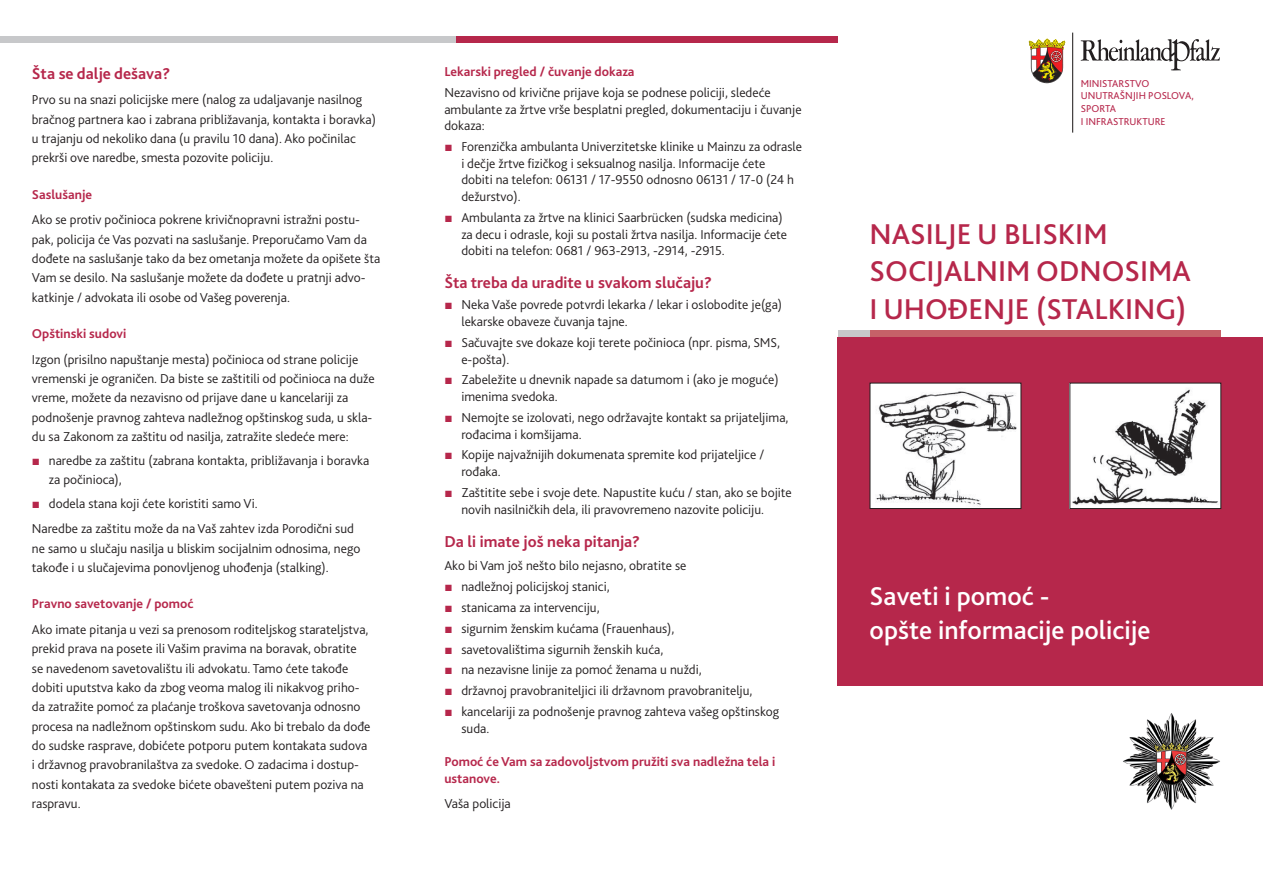
<style>
.page{position:relative;width:1263px;height:893px;background:#fff}
.page>*{position:absolute;margin:0;border:0;box-sizing:border-box;transform-origin:0 0}
.t1{font:500 30px/37.5px "Bliss 2";color:#b6274b}
.t2{font:500 27px/34.5px "Bliss 2";color:#fff}
.t3{font:700 16.5px "Bliss 2";color:#b6274b}
.t4{font:300 13.5px/19.4px "Bliss 2";color:#231f20}
.t5{font:700 13.5px/16.6px "Bliss 2";color:#b6274b}
.t6{font:10.5px/12.6px "Bliss 2";color:#b6274b}
.s1{font-family:"Arial";font-weight:400;color:#b6274b}
</style>
<div class="page">
<div style="left:838px;top:337px;width:425px;height:349px;background:#b6274b"></div>
<div style="left:455px;top:36px;width:383px;height:7px;background:#b6274b"></div>
<div style="left:870px;top:331px;width:350px;height:6px;background:#c66168"></div>
<div style="left:838px;top:331px;width:32px;height:6px;background:#c7c8ca"></div>
<div style="left:0;top:36px;width:455px;height:7px;background:#c7c8ca"></div>
<svg style="left:1081px;top:39px;width:139px;height:32px"></svg>
<svg style="left:1029px;top:39px;width:36px;height:44px"></svg>
<img style="left:872px;top:385px;width:147px;height:122px">
<img style="left:1071px;top:385px;width:148px;height:122px">
<img style="left:1123px;top:713px;width:97px;height:97px">
<svg style="left:1072px;top:32px;width:2px;height:101px"></svg>
<hr style="left:1072px;top:33px;width:1px;height:100px;background:#231f20">
<p class="t3" style="left:32px;top:63px;width:140px">Šta se dalje dešava?</p>
<p class="t4" style="left:32px;top:90px;width:346px">Prvo su na snazi policijske mere (nalog za udaljavanje nasilnog bračnog partnera kao i zabrana približavanja, kontakta i boravka) u trajanju od nekoliko dana (u pravilu 10 dana). Ako počinilac prekrši ove naredbe, smesta pozovite policiju.</p>
<p class="t5" style="left:32px;top:186px;width:62px">Saslušanje</p>
<p class="t4" style="left:32px;top:210px;width:350px">Ako se protiv počinioca pokrene krivičnopravni istražni postu&shy;pak, policija će Vas pozvati na saslušanje. Preporučamo Vam da dođete na saslušanje tako da bez ometanja možete da opišete šta Vam se desilo. Na saslušanje možete da dođete u pratnji advo&shy;katkinje / advokata ili osobe od Vašeg poverenja.</p>
<p class="t5" style="left:32px;top:325px;width:96px">Opštinski sudovi</p>
<p class="t4" style="left:32px;top:349px;width:344px">Izgon (prisilno napuštanje mesta) počinioca od strane policije vremenski je ograničen. Da biste se zaštitili od počinioca na duže vreme, možete da nezavisno od prijave dane u kancelariji za podnošenje pravnog zahteva nadležnog opštinskog suda, u skla&shy;du sa Zakonom za zaštitu od nasilja, zatražite sledeće mere:</p>
<p class="t4" style="left:49px;top:450px;width:322px;text-indent:-17px"><span class="s1">■</span> naredbe za zaštitu (zabrana kontakta, približavanja i boravka za počinioca),</p>
<p class="t4" style="left:32px;top:490px;width:324px;line-height:25.7px"><span class="s1">■</span> dodela stana koji ćete koristiti samo Vi.<br>Naredbe za zaštitu može da na Vaš zahtev izda Porodični sud</p>
<p class="t4" style="left:32px;top:538px;width:330px">ne samo u slučaju nasilja u bliskim socijalnim odnosima, nego takođe i u slučajevima ponovljenog uhođenja (stalking).</p>
<p class="t5" style="left:32px;top:595px;width:163px">Pravno savetovanje / pomoć</p>
<p class="t4" style="left:32px;top:620px;width:340px">Ako imate pitanja u vezi sa prenosom roditeljskog starateljstva, prekid prava na posete ili Vašim pravima na boravak, obratite se navedenom savetovalištu ili advokatu. Tamo ćete takođe dobiti uputstva kako da zbog veoma malog ili nikakvog priho&shy;da zatražite pomoć za plaćanje troškova savetovanja odnosno procesa na nadležnom opštinskom sudu. Ako bi trebalo da dođe do sudske rasprave, dobićete potporu putem kontakata sudova i državnog pravobranilaštva za svedoke. O zadacima i dostup&shy;nosti kontakata za svedoke bićete obavešteni putem poziva na raspravu.</p>
<p class="t5" style="left:444px;top:63px;width:192px">Lekarski pregled / čuvanje dokaza</p>
<p class="t4" style="left:444px;top:84px;width:359px;line-height:16.6px">Nezavisno od krivične prijave koja se podnese policiji, sledeće ambulante za žrtve vrše besplatni pregled, dokumentaciju i čuvanje dokaza:</p>
<p class="t4" style="left:461px;top:138px;width:342px;line-height:16.6px;text-indent:-17px"><span class="s1">■</span> Forenzička ambulanta Univerzitetske klinike u Mainzu za odrasle i dečje žrtve fizičkog i seksualnog nasilja. Informacije ćete<br>dobiti na telefon: 06131 / 17-9550 odnosno 06131 / 17-0 (24 h dežurstvo).</p>
<p class="t4" style="left:461px;top:209px;width:327px;line-height:16.6px;text-indent:-17px"><span class="s1">■</span> Ambulanta za žrtve na klinici Saarbrücken (sudska medicina) za decu i odrasle, koji su postali žrtva nasilja. Informacije ćete dobiti na telefon: 0681 / 963-2913, -2914, -2915.</p>
<p class="t3" style="left:444px;top:273px;width:269px">Šta treba da uradite u svakom slučaju?</p>
<p class="t4" style="left:461px;top:296px;width:322px;line-height:16.6px;text-indent:-17px"><span class="s1">■</span> Neka Vaše povrede potvrdi lekarka / lekar i oslobodite je(ga) lekarske obaveze čuvanja tajne.</p>
<p class="t4" style="left:461px;top:334px;width:320px;line-height:16.6px;text-indent:-17px"><span class="s1">■</span> Sačuvajte sve dokaze koji terete počinioca (npr. pisma, SMS, e-pošta).</p>
<p class="t4" style="left:461px;top:371px;width:319px;line-height:16.6px;text-indent:-17px"><span class="s1">■</span> Zabeležite u dnevnik napade sa datumom i (ako je moguće) imenima svedoka.</p>
<p class="t4" style="left:461px;top:409px;width:329px;line-height:16.6px;text-indent:-17px"><span class="s1">■</span> Nemojte se izolovati, nego održavajte kontakt sa prijateljima, rođacima i komšijama.</p>
<p class="t4" style="left:461px;top:446px;width:304px;line-height:16.6px;text-indent:-17px"><span class="s1">■</span> Kopije najvažnijih dokumenata spremite kod prijateljice / rođaka.</p>
<p class="t4" style="left:461px;top:484px;width:332px;line-height:16.6px;text-indent:-17px"><span class="s1">■</span> Zaštitite sebe i svoje dete. Napustite kuću / stan, ako se bojite novih nasilničkih dela, ili pravovremeno nazovite policiju.</p>
<p class="t3" style="left:444px;top:531px;width:197px">Da li imate još neka pitanja?</p>
<p class="t4" style="left:444px;top:555px;width:244px">Ako bi Vam još nešto bilo nejasno, obratite se</p>
<p class="t4" style="left:444px;top:576px;width:167px"><span class="s1">■</span> nadležnoj policijskoj stanici,</p>
<p class="t4" style="left:444px;top:597px;width:157px"><span class="s1">■</span> stanicama za intervenciju,</p>
<p class="t4" style="left:444px;top:618px;width:232px"><span class="s1">■</span> sigurnim ženskim kućama (Frauenhaus),</p>
<p class="t4" style="left:444px;top:639px;width:220px"><span class="s1">■</span> savetovalištima sigurnih ženskih kuća,</p>
<p class="t4" style="left:444px;top:660px;width:259px"><span class="s1">■</span> na nezavisne linije za pomoć ženama u nuždi,</p>
<p class="t4" style="left:444px;top:681px;width:310px"><span class="s1">■</span> državnoj pravobraniteljici ili državnom pravobranitelju,</p>
<p class="t4" style="left:461px;top:703px;width:319px;line-height:16.6px;text-indent:-17px"><span class="s1">■</span> kancelariji za podnošenje pravnog zahteva vašeg opštinskog suda.</p>
<p class="t5" style="left:444px;top:753px;width:332px">Pomoć će Vam sa zadovoljstvom pružiti sva nadležna tela i ustanove.</p>
<p class="t4" style="left:444px;top:793px;width:68px">Vaša policija</p>
<p class="t6" style="left:1081px;top:77px;width:114px">MINISTARSTVO<br>UNUTRAŠNJIH POSLOVA,<br>SPORTA<br>I INFRASTRUKTURE</p>
<h1 class="t1" style="left:870px;top:214px;width:323px">NASILJE U BLISKIM<br>SOCIJALNIM ODNOSIMA<br>I UHOĐENJE (STALKING)</h1>
<h2 class="t2" style="left:870px;top:578px;width:282px">Saveti i pomoć -<br>opšte informacije policije</h2>
</div>
